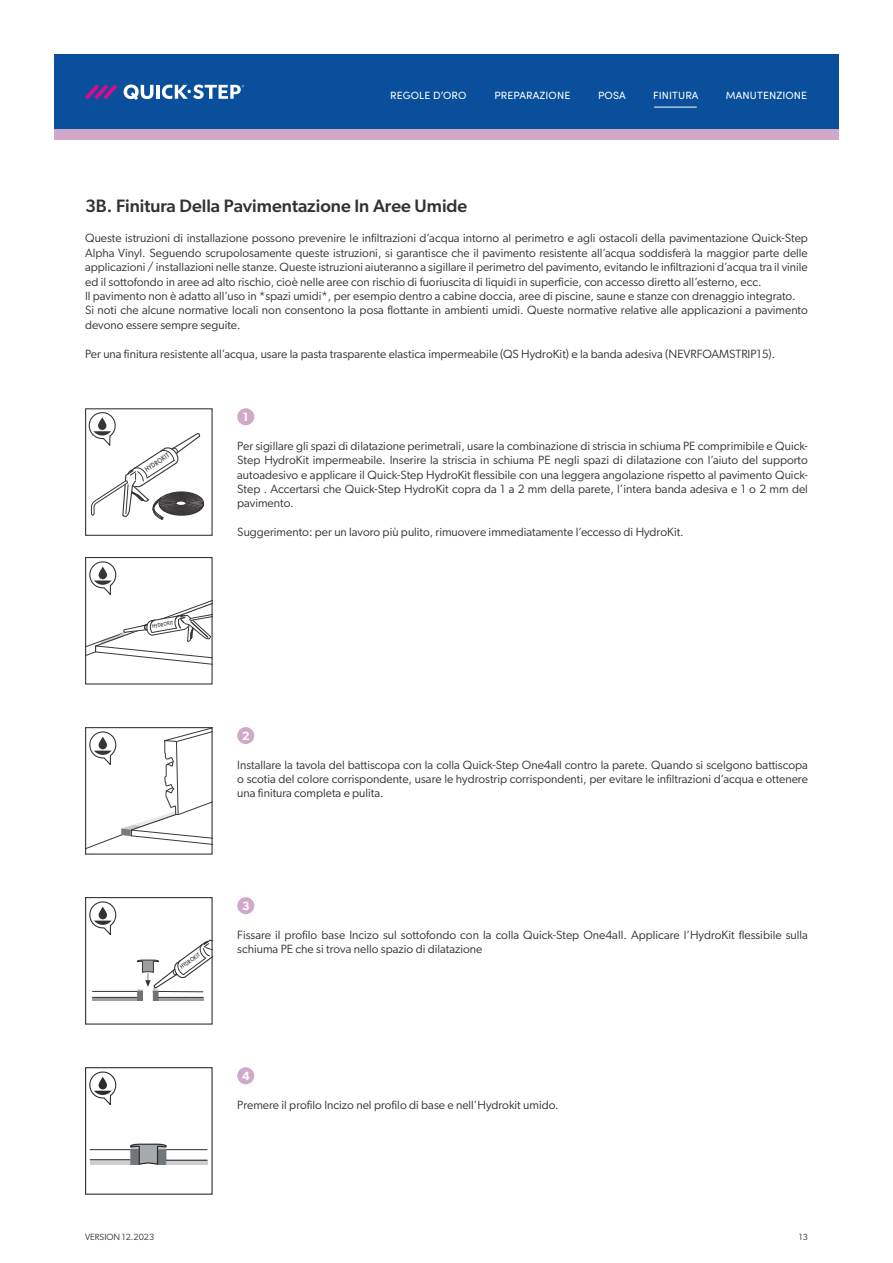
<style>
.page{position:relative;width:893px;height:1263px;background:#fff}
.page>*{position:absolute;margin:0;border:0;box-sizing:border-box;transform-origin:0 0}
.t1{font:500 18px "Gibson";color:#2f3333}
.t2{font:12px/14.4px "Gibson";color:#2f3333;text-align:justify}
.t3{font:600 12px "Gibson";color:#fff}
.t4{font:10.5px "Sofia Pro";letter-spacing:.01em;color:#fff}
.t5{font:9px "Gibson";color:#2f3333}
.t6{font:500 7.5px "Futura PT";color:#231f20;scale:.84 1}
.t7{font:500 6.3px "Futura PT";color:#1d1c1c;scale:.84 1}
.t8{font:500 5.7px "Futura PT";color:#231f20;scale:.84 1}
</style>
<div class="page">
<div style="left:54px;top:54px;width:785px;height:75px;background:#0a4f9c"></div>
<div style="left:54px;top:129px;width:785px;height:11px;background:#d0a8ca"></div>
<svg style="left:85px;top:84px;width:32px;height:15px"></svg>
<svg style="left:124px;top:85px;width:29px;height:15px"></svg>
<hr style="left:156px;top:85px;width:4px;height:14px;background:#fff">
<svg style="left:162px;top:85px;width:82px;height:14px"></svg>
<div style="left:237px;top:408px;width:17px;height:17px;background:#d0a8ca;border-radius:50%"></div>
<div style="left:237px;top:727px;width:17px;height:17px;background:#d0a8ca;border-radius:50%"></div>
<div style="left:237px;top:897px;width:17px;height:17px;background:#d0a8ca;border-radius:50%"></div>
<div style="left:237px;top:1067px;width:17px;height:17px;background:#d0a8ca;border-radius:50%"></div>
<div style="left:85px;top:408px;width:128px;height:128px;border:1px solid #231f20"></div>
<svg style="left:88px;top:412px;width:116px;height:108px"></svg>
<div style="left:85px;top:557px;width:128px;height:127px;border:1px solid #231f20"></div>
<svg style="left:86px;top:560px;width:126px;height:124px"></svg>
<svg style="left:87px;top:729px;width:124px;height:120px"></svg>
<div style="left:85px;top:727px;width:128px;height:128px;border:1px solid #231f20"></div>
<hr style="left:92px;top:997px;width:51px;height:4px;background:#9e9f9c">
<hr style="left:92px;top:991px;width:45px;height:1px;background:#1d1c1c">
<hr style="left:92px;top:997px;width:51px;height:1px;background:#1d1c1c">
<hr style="left:154px;top:997px;width:49px;height:4px;background:#9e9f9c">
<svg style="left:89px;top:901px;width:28px;height:34px"></svg>
<div style="left:85px;top:897px;width:128px;height:127px;border:1px solid #1d1c1c"></div>
<svg style="left:137px;top:939px;width:76px;height:61px"></svg>
<div style="left:137px;top:991px;width:6px;height:10px;border:1px solid #5f6260"></div>
<div style="left:153px;top:991px;width:5px;height:9px;background:#6f7270"></div>
<div style="left:153px;top:991px;width:5px;height:10px;border:1px solid #5f6260"></div>
<div style="left:166px;top:1160px;width:41px;height:5px;background:#c7cacb"></div>
<hr style="left:158px;top:1149px;width:49px;height:1px;background:#171419">
<hr style="left:166px;top:1160px;width:41px;height:1px;background:#171419">
<div style="left:85px;top:1067px;width:128px;height:128px;border:1px solid #171419"></div>
<svg style="left:89px;top:1071px;width:28px;height:34px"></svg>
<svg style="left:89px;top:1144px;width:78px;height:21px"></svg>
<hr style="left:654px;top:107px;width:43px;height:1px;background:#fff">
<p class="t4" style="left:390px;top:87px;width:78px">REGOLE D’ORO</p>
<p class="t4" style="left:494px;top:87px;width:77px">PREPARAZIONE</p>
<p class="t4" style="left:598px;top:87px;width:29px">POSA</p>
<p class="t4" style="left:653px;top:87px;width:47px">FINITURA</p>
<p class="t4" style="left:726px;top:87px;width:83px">MANUTENZIONE</p>
<h1 class="t1" style="left:85px;top:194px;width:384px">3B. Finitura Della Pavimentazione In Aree Umide</h1>
<p class="t2" style="left:85px;top:231px;width:724px;text-align:left">Queste istruzioni di installazione possono prevenire le infiltrazioni d’acqua intorno al perimetro e agli ostacoli della pavimentazione Quick-Step Alpha Vinyl. Seguendo scrupolosamente queste istruzioni, si garantisce che il pavimento resistente all’acqua soddisferà la maggior parte delle applicazioni / installazioni nelle stanze. Queste istruzioni aiuteranno a sigillare il perimetro del pavimento, evitando le infiltrazioni d’acqua tra il vinile ed il sottofondo in aree ad alto rischio, cioè nelle aree con rischio di fuoriuscita di liquidi in superficie, con accesso diretto all’esterno, ecc.<br>Il pavimento non è adatto all’uso in *spazi umidi*, per esempio dentro a cabine doccia, aree di piscine, saune e stanze con drenaggio integrato.<br>Si noti che alcune normative locali non consentono la posa flottante in ambienti umidi. Queste normative relative alle applicazioni a pavimento devono essere sempre seguite.</p>
<p class="t2" style="left:85px;top:346px;width:692px">Per una finitura resistente all’acqua, usare la pasta trasparente elastica impermeabile (QS HydroKit) e la banda adesiva (NEVRFOAMSTRIP15).</p>
<p class="t6" style="left:143px;top:466px;width:34px;rotate:-33deg">HYDROKIT</p>
<p class="t8" style="left:152px;top:623px;width:27px;rotate:-10deg">HYDROKIT</p>
<p class="t3" style="left:243px;top:409px;width:7px">1</p>
<p class="t2" style="left:237px;top:438px;width:572px">Per sigillare gli spazi di dilatazione perimetrali, usare la combinazione di striscia in schiuma PE comprimibile e Quick-Step HydroKit impermeabile. Inserire la striscia in schiuma PE negli spazi di dilatazione con l’aiuto del supporto autoadesivo e applicare il Quick-Step HydroKit flessibile con una leggera angolazione rispetto al pavimento Quick-Step . Accertarsi che Quick-Step HydroKit copra da 1 a 2 mm della parete, l’intera banda adesiva e 1 o 2 mm del pavimento.</p>
<p class="t2" style="left:237px;top:525px;width:448px">Suggerimento: per un lavoro più pulito, rimuovere immediatamente l’eccesso di HydroKit.</p>
<p class="t3" style="left:242px;top:728px;width:9px">2</p>
<p class="t2" style="left:237px;top:757px;width:572px">Installare la tavola del battiscopa con la colla Quick-Step One4all contro la parete. Quando si scelgono battiscopa o scotia del colore corrispondente, usare le hydrostrip corrispondenti, per evitare le infiltrazioni d’acqua e ottenere una finitura completa e pulita.</p>
<p class="t7" style="left:178px;top:965px;width:29px;rotate:-36deg">HYDROKIT</p>
<p class="t3" style="left:242px;top:898px;width:9px">3</p>
<p class="t2" style="left:237px;top:927px;width:572px">Fissare il profilo base Incizo sul sottofondo con la colla Quick-Step One4all. Applicare l’HydroKit flessibile sulla schiuma PE che si trova nello spazio di dilatazione</p>
<p class="t3" style="left:242px;top:1068px;width:9px">4</p>
<p class="t2" style="left:237px;top:1097px;width:323px">Premere il profilo Incizo nel profilo di base e nell’Hydrokit umido.</p>
<p class="t5" style="left:85px;top:1231px;width:71px">VERSION 12.2023</p>
<p class="t5" style="left:799px;top:1231px;width:10px">13</p>
</div>
